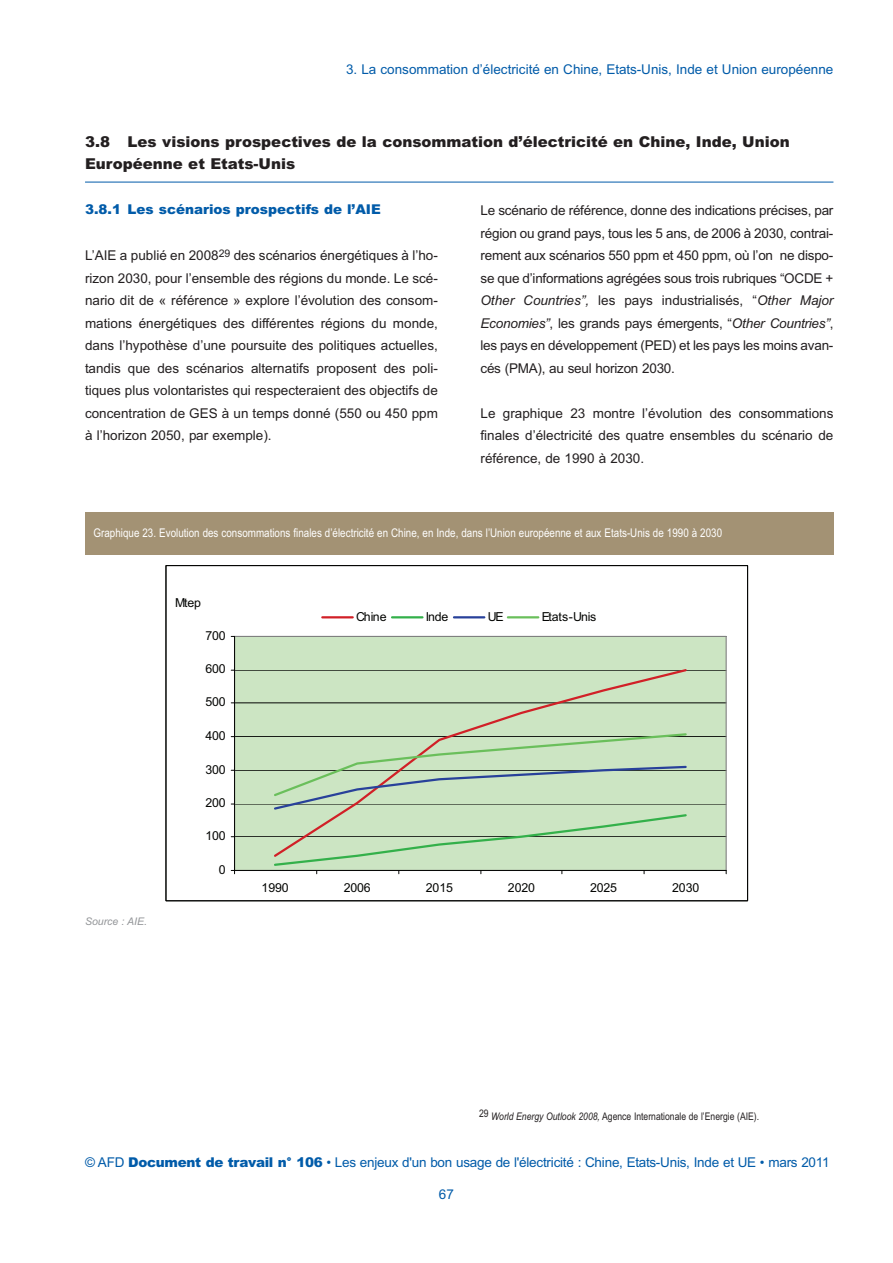
<style>
.page{position:relative;width:893px;height:1263px;background:#fff}
.page>*{position:absolute;margin:0;border:0;box-sizing:border-box;transform-origin:0 0}
.t1{font:900 15px/22.5px "Arial";color:#231f20}
.t2{font:13.5px/22.5px "Arial";color:#231f20;text-align:justify}
.t3{font:13.5px "Arial";letter-spacing:-.015em;color:#015ba9}
.t4{font:900 13.5px "Arial";color:#015ba9}
.t5{font:12.3px "Arial MT+T42+UHLQSM";letter-spacing:-.01em;color:#040503}
.t6{font:12px "Arial Narrow";color:#fff}
.t7{font:10.5px "Arial Narrow";color:#231f20}
.t8{font:italic 10.5px "Arial";color:#939598}
.s1{font-style:italic}
.s2{font-weight:900}
</style>
<div class="page">
<hr style="left:85px;top:182px;width:748px;height:1px;background:#015ba9">
<div style="left:85px;top:513px;width:748px;height:42px;background:#a39274"></div>
<div style="left:235px;top:636px;width:491px;height:234px;background:#cce5c3"></div>
<hr style="left:235px;top:837px;width:491px;height:1px;background:#040503">
<hr style="left:235px;top:804px;width:491px;height:1px;background:#040503">
<hr style="left:235px;top:770px;width:491px;height:1px;background:#040503">
<hr style="left:235px;top:737px;width:491px;height:1px;background:#040503">
<hr style="left:235px;top:703px;width:491px;height:1px;background:#040503">
<hr style="left:235px;top:670px;width:491px;height:1px;background:#040503">
<hr style="left:234px;top:636px;width:1px;height:234px;background:#040503">
<hr style="left:235px;top:870px;width:491px;height:1px;background:#040503">
<svg style="left:272px;top:669px;width:416px;height:63px"></svg>
<svg style="left:272px;top:732px;width:416px;height:142px"></svg>
<hr style="left:322px;top:616px;width:31px;height:2px;background:#d12027">
<hr style="left:392px;top:616px;width:30px;height:2px;background:#33b04a">
<hr style="left:454px;top:616px;width:30px;height:2px;background:#28419a">
<hr style="left:508px;top:616px;width:30px;height:2px;background:#6abf5b">
<p class="t3" style="left:346px;top:61px;width:489px">3. La consommation d’électricité en Chine, Etats-Unis, Inde et Union européenne</p>
<p class="t1" style="left:85px;top:130px;width:706px">3.8 Les visions prospectives de la consommation d’électricité en Chine, Inde, Union<br>Européenne et Etats-Unis</p>
<p class="t4" style="left:85px;top:201px;width:297px">3.8.1 Les scénarios prospectifs de l’AIE</p>
<p class="t2" style="left:85px;top:244px;width:354px">L’AIE a publié en 2008<sup>29</sup> des scénarios énergétiques à l’ho&shy;rizon 2030, pour l’ensemble des régions du monde. Le scé&shy;nario dit de « référence » explore l’évolution des consom&shy;mations énergétiques des différentes régions du monde, dans l’hypothèse d’une poursuite des politiques actuelles, tandis que des scénarios alternatifs proposent des poli&shy;tiques plus volontaristes qui respecteraient des objectifs de concentration de GES à un temps donné (550 ou 450 ppm à l’horizon 2050, par exemple).</p>
<p class="t2" style="left:480px;top:199px;width:354px">Le scénario de référence, donne des indications précises, par région ou grand pays, tous les 5 ans, de 2006 à 2030, contrai&shy;rement aux scénarios 550 ppm et 450 ppm, où l’on ne dispo&shy;se que d’informations agrégées sous trois rubriques “OCDE + <span class="s1">Other Countries”,</span> les pays industrialisés, “<span class="s1">Other Major Economies”</span>, les grands pays émergents, “<span class="s1">Other Countries”</span>, les pays en développement (PED) et les pays les moins avan&shy;cés (PMA), au seul horizon 2030.</p>
<p class="t2" style="left:480px;top:402px;width:354px">Le graphique 23 montre l’évolution des consommations finales d’électricité des quatre ensembles du scénario de référence, de 1990 à 2030.</p>
<p class="t6" style="left:94px;top:526px;width:630px">Graphique 23. Evolution des consommations finales d’électricité en Chine, en Inde, dans l’Union européenne et aux Etats-Unis de 1990 à 2030</p>
<p class="t8" style="left:85px;top:915px;width:64px">Source : AIE.</p>
<p class="t5" style="left:175px;top:595px;width:27px">Mtep</p>
<p class="t5" style="left:205px;top:627px;width:22px">700</p>
<p class="t5" style="left:205px;top:661px;width:22px">600</p>
<p class="t5" style="left:205px;top:694px;width:22px">500</p>
<p class="t5" style="left:205px;top:727px;width:22px">400</p>
<p class="t5" style="left:205px;top:761px;width:22px">300</p>
<p class="t5" style="left:205px;top:795px;width:22px">200</p>
<p class="t5" style="left:205px;top:827px;width:22px">100</p>
<p class="t5" style="left:219px;top:861px;width:8px">0</p>
<p class="t5" style="left:356px;top:608px;width:32px">Chine</p>
<p class="t5" style="left:426px;top:608px;width:24px">Inde</p>
<p class="t5" style="left:488px;top:608px;width:18px">UE</p>
<p class="t5" style="left:542px;top:608px;width:56px">Etats-Unis</p>
<p class="t5" style="left:262px;top:879px;width:29px">1990</p>
<p class="t5" style="left:344px;top:879px;width:29px">2006</p>
<p class="t5" style="left:426px;top:879px;width:29px">2015</p>
<p class="t5" style="left:508px;top:879px;width:29px">2020</p>
<p class="t5" style="left:590px;top:879px;width:29px">2025</p>
<p class="t5" style="left:672px;top:879px;width:29px">2030</p>
<p class="t7" style="left:479px;top:1111px;width:282px">29 <span class="s1">World Energy Outlook 2008,</span> Agence Internationale de l’Energie (AIE).</p>
<p class="t3" style="left:85px;top:1154px;width:746px">© AFD <span class="s2">Document de travail n° 106</span> • Les enjeux d'un bon usage de l'électricité : Chine, Etats-Unis, Inde et UE • mars 2011</p>
<p class="t3" style="left:439px;top:1186px;width:17px">67</p>
</div>
